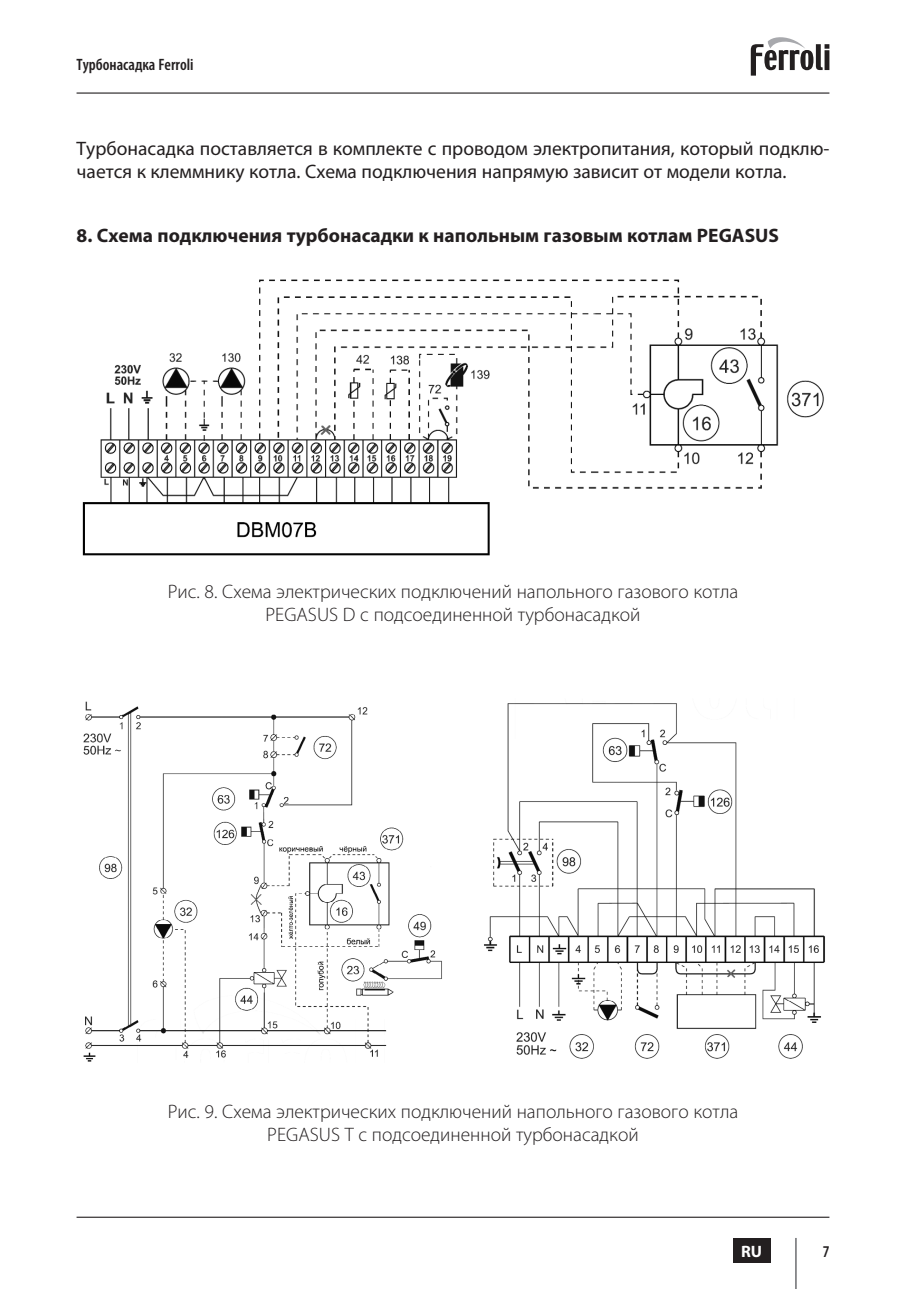
<style>
.page{position:relative;width:906px;height:1289px;background:#fff}
.page>*{position:absolute;margin:0;border:0;box-sizing:border-box;transform-origin:0 0}
.t1{font:300 19.5px/23.4px "Myriad Pro";color:#231f20;text-align:center}
.t2{font:19.5px/23.4px "Myriad Pro";color:#231f20}
.t3{font:700 19.5px "Myriad Pro";color:#231f20}
.t4{font:600 condensed 16.5px "Myriad Pro";color:#231f20}
.t5{font:700 16.5px "Myriad Pro";color:#fff}
</style>
<div class="page">
<hr style="left:795px;top:1237px;width:1px;height:51px;background:#6c6d70">
<svg style="left:751px;top:37px;width:78px;height:39px"></svg>
<hr style="left:77px;top:92px;width:752px;height:2px;background:#231f20">
<hr style="left:77px;top:1216px;width:752px;height:1px;background:#231f20">
<div style="left:733px;top:1237px;width:37px;height:25px;background:#231f20"></div>
<img style="left:82px;top:279px;width:742px;height:277px">
<img style="left:83px;top:701px;width:359px;height:361px">
<img style="left:484px;top:703px;width:341px;height:356px">
<p class="t4" style="left:77px;top:54px;width:119px">Турбонасадка Ferroli</p>
<p class="t2" style="left:77px;top:136px;width:754px">Турбонасадка поставляется в комплекте с проводом электропитания, который подклю&shy;чается к клеммнику котла. Схема подключения напрямую зависит от модели котла.</p>
<p class="t3" style="left:77px;top:223px;width:704px">8. Схема подключения турбонасадки к напольным газовым котлам PEGASUS</p>
<p class="t1" style="left:168px;top:580px;width:572px">Рис. 8. Схема электрических подключений напольного газового котла<br>PEGASUS D с подсоединенной турбонасадкой</p>
<p class="t1" style="left:168px;top:1099px;width:572px">Рис. 9. Схема электрических подключений напольного газового котла<br>PEGASUS Т с подсоединенной турбонасадкой</p>
<p class="t5" style="left:741px;top:1240px;width:22px">RU</p>
<p class="t4" style="left:822px;top:1241px;width:8px">7</p>
</div>
